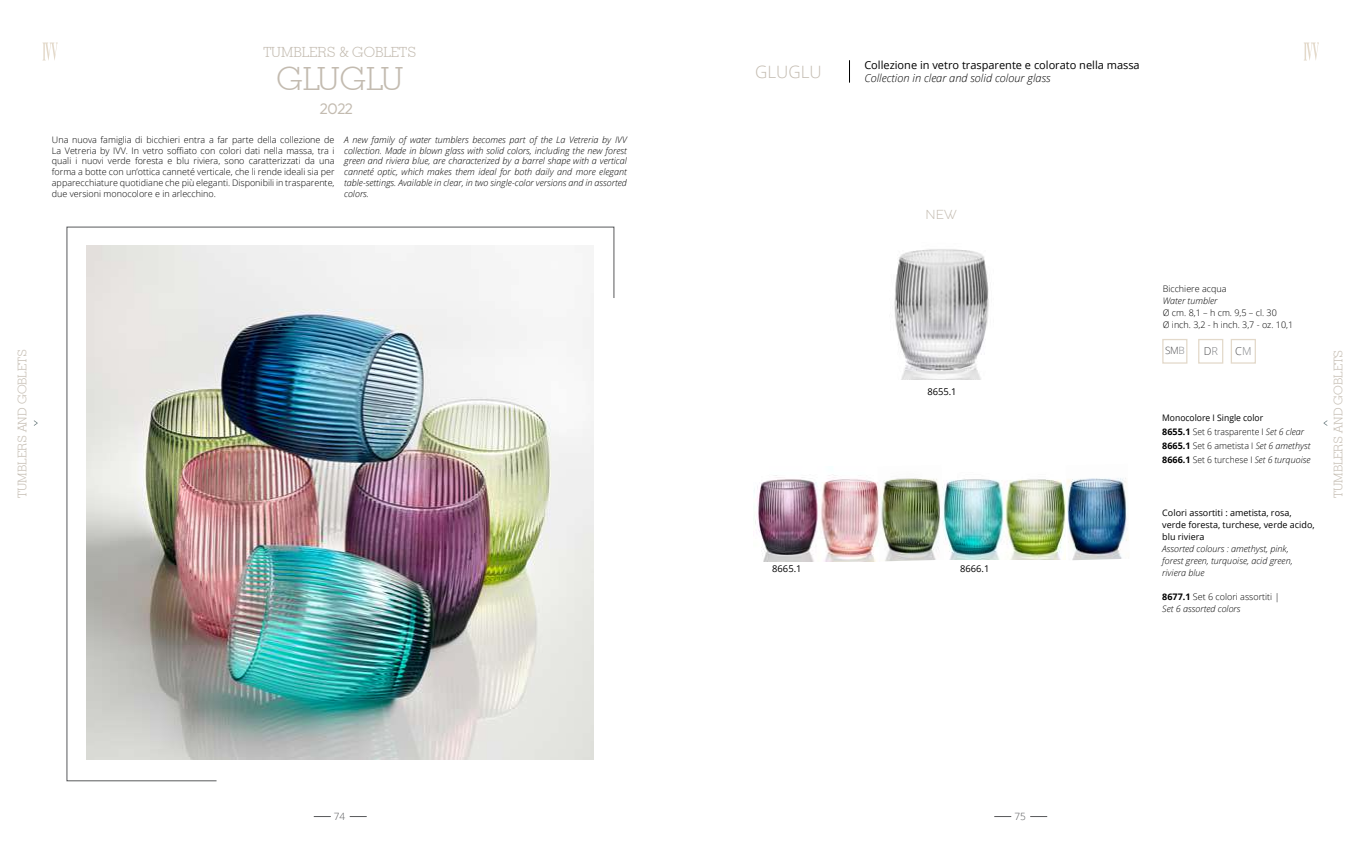
<style>
.page{position:relative;width:1361px;height:842px;background:#fff}
.page>*{position:absolute;margin:0;border:0;box-sizing:border-box;transform-origin:0 0}
.t1{font:300 32px "Geometric Slab 703 BT";color:#c3bbb0}
.t2{font:300 17px "Open Sans";color:#c3bbb0}
.t3{font:15px "Coco Sharp";color:#c3bbb0}
.t4{font:300 14px "Geometric Slab 703 BT";color:#c3bbb0}
.t5{font:300 13px "Coco Sharp";color:#c3bbb0}
.t6{font:300 12px "Geometric Slab 703 BT";color:#c3bbb0}
.t7{font:11px "Open Sans";color:#000}
.t8{font:italic 300 11px "Open Sans";color:#000}
.t9{font:300 11px "Open Sans";color:#4d4d4f}
.t10{font:300 10px "Open Sans";color:#58595b}
.t11{font:300 10px "Open Sans";color:#4d4d4f}
.t12{font:9.4px "Open Sans";color:#000}
.t13{font:300 9px/10.8px "Open Sans";color:#000}
.t14{font:italic 300 9px/10.8px "Open Sans";color:#000;text-align:justify}
.t15{font:300 9px/14px "Open Sans";color:#000;scale:.95 1}
.t16{font:9px/12px "Open Sans";color:#000}
.s1{color:#818386}
.s2{font-weight:400}
.s3{font-weight:700}
.s4{font-style:italic}
</style>
<div class="page">
<svg style="left:314px;top:816px;width:17px;height:1px"></svg>
<svg style="left:350px;top:816px;width:17px;height:1px"></svg>
<svg style="left:994px;top:816px;width:17px;height:1px"></svg>
<svg style="left:1030px;top:816px;width:17px;height:1px"></svg>
<svg style="left:43px;top:43px;width:15px;height:18px"></svg>
<svg style="left:1304px;top:43px;width:15px;height:18px"></svg>
<svg style="left:34px;top:420px;width:4px;height:6px"></svg>
<svg style="left:1323px;top:420px;width:4px;height:6px"></svg>
<img style="left:894px;top:249px;width:95px;height:130px">
<svg style="left:849px;top:60px;width:1px;height:23px"></svg>
<div style="left:1162px;top:339px;width:25px;height:25px;background:#fff;border:1px solid #e3d9ca"></div>
<div style="left:1198px;top:339px;width:25px;height:25px;background:#fff;border:1px solid #e3d9ca"></div>
<div style="left:1230px;top:339px;width:26px;height:25px;background:#fff;border:1px solid #e3d9ca"></div>
<img style="left:753px;top:475px;width:124px;height:86px">
<img style="left:944px;top:478px;width:185px;height:82px">
<img style="left:877px;top:478px;width:67px;height:83px">
<img style="left:66px;top:227px;width:548px;height:554px">
<h3 class="t4" style="left:263px;top:44px;width:28px">TUMBLERS</h3>
<h3 class="t4" style="left:339px;top:44px;width:34px">&amp; GOBLETS</h3>
<h1 class="t1" style="left:276px;top:59px;width:128px">GLUGLU</h1>
<h3 class="t3" style="left:320px;top:99px;width:34px">2022</h3>
<p class="t13" style="left:52px;top:134px;width:284px;text-align:justify">Una nuova famiglia di bicchieri entra a far parte della collezione de La Vetreria by IVV. In vetro soffiato con colori dati nella massa, tra i quali i nuovi verde foresta e blu riviera, sono caratterizzati da una forma a botte con un’ottica canneté verticale, che li rende ideali sia per apparecchiature quotidiane che più eleganti. Disponibili in trasparente, due versioni monocolore e in arlecchino.</p>
<p class="t14" style="left:344px;top:134px;width:284px">A new family of water tumblers becomes part of the La Vetreria by IVV collection. Made in blown glass with solid colors, including the new forest green and riviera blue, are characterized by a barrel shape with a vertical canneté optic, which makes them ideal for both daily and more elegant table-settings. Available in clear, in two single-color versions and in assorted colors.</p>
<h2 class="t2" style="left:755px;top:60px;width:68px">gluglu</h2>
<p class="t7" style="left:864px;top:57px;width:277px">Collezione in vetro trasparente e colorato nella massa</p>
<p class="t8" style="left:864px;top:70px;width:188px">Collection in clear and solid colour glass</p>
<h3 class="t5" style="left:925px;top:206px;width:33px">NEW</h3>
<p class="t13" style="left:1162px;top:283px;width:65px">Bicchiere acqua</p>
<p class="t14" style="left:1162px;top:295px;width:56px">Water tumbler</p>
<p class="t13" style="left:1162px;top:306px;width:132px;line-height:12px">Ø cm. 8,1 – h cm. 9,5 – cl. 30<br>Ø inch. 3,2 - h inch. 3,7 - oz. 10,1</p>
<p class="t11" style="left:1165px;top:344px;width:21px">SM<span class="s1">B</span></p>
<p class="t9" style="left:1203px;top:343px;width:16px">D<span class="s1">R</span></p>
<p class="t9" style="left:1235px;top:343px;width:18px">C<span class="s1">M</span></p>
<h3 class="t6" style="left:15px;top:498px;width:149px;rotate:-90deg">TUMBLERS AND GOBLETS</h3>
<h3 class="t6" style="left:1331px;top:498px;width:149px;rotate:-90deg">TUMBLERS AND GOBLETS</h3>
<p class="t12" style="left:927px;top:385px;width:31px">8655.1</p>
<p class="t15" style="left:1162px;top:411px;width:157px"><span class="s2">Monocolore I Single color<br></span><span class="s3">8655.1</span> Set 6 trasparente I <span class="s4">Set 6 clear </span><span class="s3">8665.1</span> Set 6 ametista I <span class="s4">Set 6 amethyst </span><span class="s3">8666.1</span> Set 6 turchese I <span class="s4">Set 6 turquoise</span></p>
<p class="t12" style="left:772px;top:562px;width:31px">8665.1</p>
<p class="t12" style="left:960px;top:562px;width:31px">8666.1</p>
<p class="t10" style="left:334px;top:809px;width:13px">74</p>
<p class="t10" style="left:1014px;top:809px;width:13px">75</p>
<p class="t16" style="left:1162px;top:506px;width:154px">Colori assortiti : ametista, rosa, verde foresta, turchese, verde acido, blu riviera</p>
<p class="t14" style="left:1162px;top:542px;width:132px;line-height:12px;text-align:left">Assorted colours : amethyst, pink, forest green, turquoise, acid green, riviera blue</p>
<p class="t13" style="left:1162px;top:590px;width:119px;line-height:12px"><span class="s3">8677.1</span> Set 6 colori assortiti |<br><span class="s4">Set 6 assorted colors</span></p>
</div>
